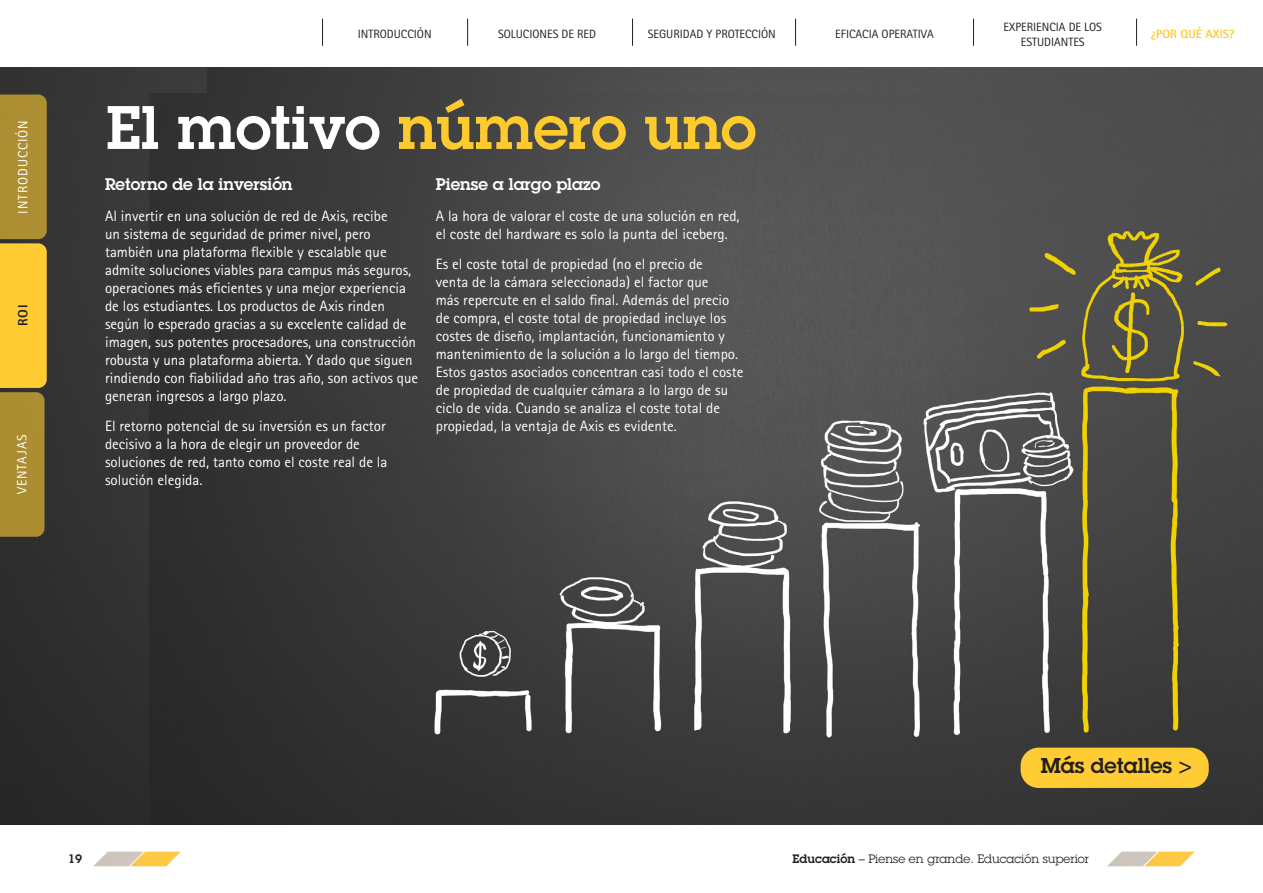
<style>
.page{position:relative;width:1263px;height:893px;background:#fff}
.page>*{position:absolute;margin:0;border:0;box-sizing:border-box;transform-origin:0 0}
.Headline{font:600 60px "Lubalin Graph ECG";color:#fecb2f}
.t1{font:600 21px "Lubalin Graph ECG";color:#231f20}
.Ingress{font:600 16.5px "Lubalin Graph ECG";color:#fff}
.Ingress-2{font:15px/18px "Rotis Sans Serif Pro";color:#fff}
.Nav_pos_bold{font:13.5px "Rotis Sans Serif Pro";letter-spacing:.07em;color:#fff}
.Nav_grey_reg{font:13.5px "Rotis Sans Serif Pro";letter-spacing:.07em;color:#fff}
.Nav_grey_reg-2{font:800 13.5px "Rotis Sans Serif Pro";color:#231f20}
.t2{font:12px/15px "Rotis Sans Serif Pro";color:#231f20;text-align:center}
.t3{font:12px "Lubalin Graph ECG";color:#231f20}
.t4{font:800 12px "Rotis Sans Serif Pro";color:#fecb2f}
.t5{font:600 12px "Lubalin Graph ECG";color:#231f20}
.s1{color:#fff}
.s2{font-weight:600}
</style>
<div class="page">
<img style="left:207px;top:67px;width:1056px;height:27px">
<img style="left:0;top:67px;width:207px;height:757px">
<img style="left:149px;top:94px;width:1114px;height:730px">
<svg style="left:93px;top:852px;width:88px;height:14px"></svg>
<svg style="left:1107px;top:852px;width:88px;height:14px"></svg>
<svg style="left:0;top:95px;width:47px;height:442px;background:#c19d32"></svg>
<div style="left:1020px;top:748px;width:189px;height:40px;background:#fc3;border-radius:18px"></div>
<svg style="left:322px;top:19px;width:1px;height:27px"></svg>
<svg style="left:467px;top:19px;width:1px;height:27px"></svg>
<svg style="left:632px;top:19px;width:1px;height:27px"></svg>
<svg style="left:795px;top:19px;width:1px;height:27px"></svg>
<svg style="left:973px;top:19px;width:1px;height:27px"></svg>
<svg style="left:1136px;top:19px;width:1px;height:27px"></svg>
<p class="Nav_pos_bold" style="left:15px;top:214px;width:95px;rotate:-90deg">INTRODUCCIÓN</p>
<p class="Nav_grey_reg-2" style="left:14px;top:326px;width:23px;rotate:-90deg">ROI</p>
<p class="Nav_grey_reg" style="left:14px;top:494px;width:61px;rotate:-90deg">VENTAJAS</p>
<p class="t2" style="left:1003px;top:19px;width:100px">EXPERIENCIA DE LOS<br>ESTUDIANTES</p>
<p class="t2" style="left:358px;top:27px;width:75px">INTRODUCCIÓN</p>
<p class="t2" style="left:498px;top:27px;width:99px">SOLUCIONES DE RED</p>
<p class="t2" style="left:648px;top:27px;width:129px">SEGURIDAD Y PROTECCIÓN</p>
<p class="t2" style="left:835px;top:27px;width:100px">EFICACIA OPERATIVA</p>
<p class="t4" style="left:1151px;top:26px;width:85px">¿POR QUÉ AXIS?</p>
<p class="Headline" style="left:106px;top:88px;width:651px"><span class="s1">El motivo</span> número uno</p>
<p class="Ingress" style="left:105px;top:173px;width:189px">Retorno de la inversión</p>
<p class="Ingress-2" style="left:105px;top:207px;width:315px">Al invertir en una solución de red de Axis, recibe<br>un sistema de seguridad de primer nivel, pero también una plataforma flexible y escalable que admite soluciones viables para campus más seguros, operaciones más eficientes y una mejor experiencia de los estudiantes. Los productos de Axis rinden según lo esperado gracias a su excelente calidad de imagen, sus potentes procesadores, una construcción robusta y una plataforma abierta. Y dado que siguen rindiendo con fiabilidad año tras año, son activos que generan ingresos a largo plazo.</p>
<p class="Ingress-2" style="left:105px;top:418px;width:284px">El retorno potencial de su inversión es un factor decisivo a la hora de elegir un proveedor de soluciones de red, tanto como el coste real de la solución elegida.</p>
<p class="Ingress" style="left:436px;top:173px;width:166px">Piense a largo plazo</p>
<p class="Ingress-2" style="left:436px;top:207px;width:305px">A la hora de valorar el coste de una solución en red, el coste del hardware es solo la punta del iceberg.</p>
<p class="Ingress-2" style="left:436px;top:256px;width:309px">Es el coste total de propiedad (no el precio de<br>venta de la cámara seleccionada) el factor que<br>más repercute en el saldo final. Además del precio de compra, el coste total de propiedad incluye los costes de diseño, implantación, funcionamiento y mantenimiento de la solución a lo largo del tiempo.<br>Estos gastos asociados concentran casi todo el coste de propiedad de cualquier cámara a lo largo de su ciclo de vida. Cuando se analiza el coste total de propiedad, la ventaja de Axis es evidente.</p>
<p class="t1" style="left:1041px;top:752px;width:153px">Más detalles &gt;</p>
<p class="t5" style="left:68px;top:851px;width:15px">19</p>
<p class="t3" style="left:792px;top:851px;width:298px"><span class="s2">Educación</span> – Piense en grande. Educación superior</p>
</div>
